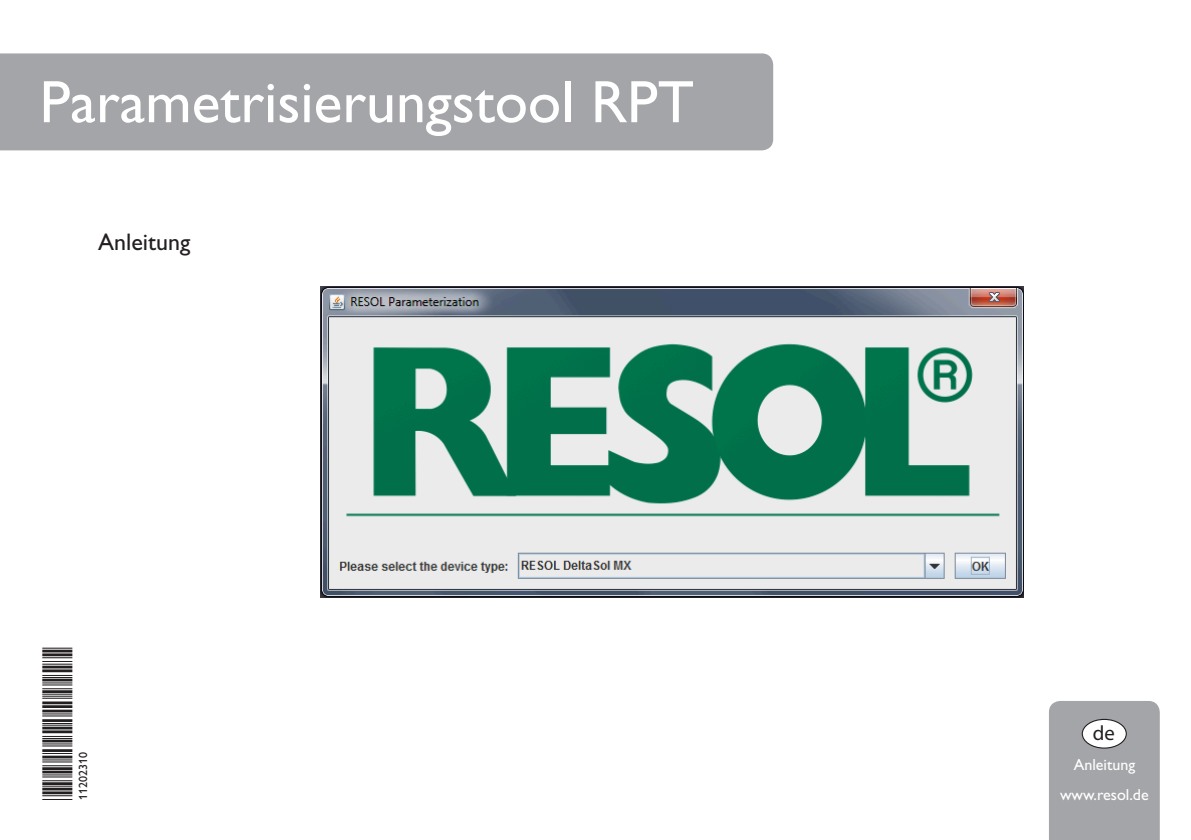
<style>
.page{position:relative;width:1191px;height:840px;background:#fff}
.page>*{position:absolute;margin:0;border:0;box-sizing:border-box;transform-origin:0 0}
.t1{font:60px "Gill Alt One";color:#fff}
.t2{font:40px "Free 3 of 9 Extended";color:#231f20}
.t3{font:24px "Gill Alt One";color:#231f20}
.t4{font:20.6px "Myriad";color:#231f20}
.t5{font:16px "Gill Alt One";color:#fff}
.t6{font:12px "Gill Alt One";color:#231f20}
</style>
<div class="page">
<div style="left:0;top:53px;width:773px;height:97px;background:#a4a5a9"></div>
<div style="left:1049px;top:701px;width:110px;height:138px;background:#a4a5a9"></div>
<div style="left:1082px;top:719px;width:44px;height:28px;background:#fff;border-radius:50%"></div>
<div style="left:1081px;top:718px;width:45px;height:30px;border:1px solid #231f20;border-radius:50%"></div>
<img style="left:320px;top:286px;width:703px;height:311px">
<p class="t1" style="left:40px;top:67px;width:656px">Parametrisierungstool RPT</p>
<p class="t3" style="left:98px;top:228px;width:94px">Anleitung</p>
<p class="t2" style="left:35px;top:799px;width:155px;rotate:-90deg">*11202310*</p>
<p class="t6" style="left:76px;top:799px;width:49px;rotate:-90deg">11202310</p>
<p class="t4" style="left:1092px;top:723px;width:24px">de</p>
<p class="t5" style="left:1073px;top:754px;width:63px">Anleitung</p>
<p class="t5" style="left:1060px;top:785px;width:90px">www.resol.de</p>
</div>
